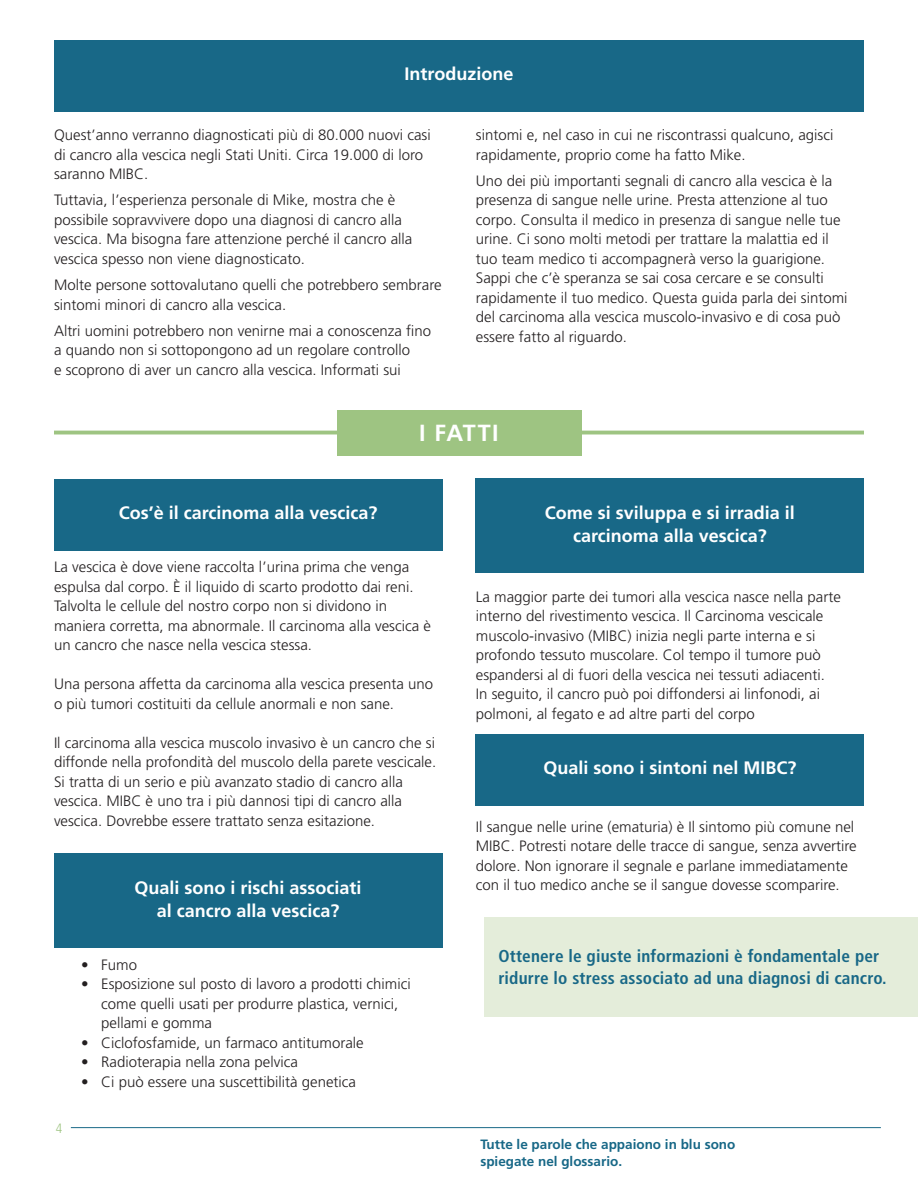
<style>
.page{position:relative;width:918px;height:1188px;background:#fff}
.page>*{position:absolute;margin:0;border:0;box-sizing:border-box;transform-origin:0 0}
.Header2{font:700 23.4px "Frutiger LT Pro";letter-spacing:.035em;color:#fff}
.Header3{font:700 18px/22.5px "Frutiger LT Pro";color:#fff;text-align:center}
.Subhead1{font:700 condensed 17.25px/22.5px "Frutiger LT Pro";letter-spacing:.01em;color:#186887}
.Body1{font:300 15px/19.5px "Frutiger LT Pro";color:#231f20}
.Bullet_List{font:300 15px/19.5px "Frutiger LT Pro";color:#231f20}
.Tabs{font:300 15px/19.5px "Frutiger LT Pro";color:#231f20}
.Body1-2{font:700 13.5px/16.5px "Frutiger LT Pro";color:#186887}
.t1{font:300 condensed 13.5px "Frutiger LT Pro";color:#9ec482}
</style>
<div class="page">
<hr style="left:71px;top:1127px;width:810px;height:1px;background:#186887">
<div style="left:54px;top:479px;width:388px;height:72px;background:#186887"></div>
<div style="left:54px;top:854px;width:388px;height:94px;background:#186887"></div>
<div style="left:476px;top:479px;width:388px;height:94px;background:#186887"></div>
<div style="left:476px;top:734px;width:388px;height:72px;background:#186887"></div>
<hr style="left:54px;top:431px;width:810px;height:3px;background:#9ec482">
<div style="left:337px;top:410px;width:244px;height:45px;background:#9ec482"></div>
<div style="left:485px;top:917px;width:433px;height:99px;background:#e4edda"></div>
<div style="left:54px;top:40px;width:810px;height:72px;background:#186887"></div>
<p class="Header3" style="left:405px;top:63px;width:110px">Introduzione</p>
<p class="Body1" style="left:54px;top:125px;width:378px">Quest’anno verranno diagnosticati più di 80. 000 nuovi casi di cancro alla vescica negli Stati Uniti. Circa 19. 000 di loro saranno MIBC.</p>
<p class="Body1" style="left:54px;top:191px;width:360px">Tuttavia, l’esperienza personale di Mike, mostra che è possibile sopravvivere dopo una diagnosi di cancro alla vescica. Ma bisogna fare attenzione perché il cancro alla vescica spesso non viene diagnosticato.</p>
<p class="Body1" style="left:54px;top:275px;width:389px">Molte persone sottovalutano quelli che potrebbero sembrare sintomi minori di cancro alla vescica.</p>
<p class="Body1" style="left:54px;top:321px;width:379px">Altri uomini potrebbero non venirne mai a conoscenza fino a quando non si sottopongono ad un regolare controllo<br>e scoprono di aver un cancro alla vescica. Informati sui</p>
<p class="Body1" style="left:476px;top:125px;width:359px">sintomi e, nel caso in cui ne riscontrassi qualcuno, agisci rapidamente, proprio come ha fatto Mike.</p>
<p class="Body1" style="left:476px;top:171px;width:373px">Uno dei più importanti segnali di cancro alla vescica è la presenza di sangue nelle urine. Presta attenzione al tuo corpo. Consulta il medico in presenza di sangue nelle tue urine. Ci sono molti metodi per trattare la malattia ed il tuo team medico ti accompagnerà verso la guarigione.<br>Sappi che c’è speranza se sai cosa cercare e se consulti rapidamente il tuo medico. Questa guida parla dei sintomi del carcinoma alla vescica muscolo-invasivo e di cosa può essere fatto al riguardo.</p>
<p class="Header3" style="left:119px;top:502px;width:260px">Cos’è il carcinoma alla vescica?</p>
<p class="Header2" style="left:419px;top:419px;width:81px">I FATTI</p>
<p class="Header3" style="left:545px;top:502px;width:252px">Come si sviluppa e si irradia il carcinoma alla vescica?</p>
<p class="Bullet_List" style="left:54px;top:557px;width:378px">La vescica è dove viene raccolta l’urina prima che venga espulsa dal corpo. È il liquido di scarto prodotto dai reni.<br>Talvolta le cellule del nostro corpo non si dividono in maniera corretta, ma abnormale. Il carcinoma alla vescica è un cancro che nasce nella vescica stessa.</p>
<p class="Bullet_List" style="left:54px;top:674px;width:381px">Una persona affetta da carcinoma alla vescica presenta uno o più tumori costituiti da cellule anormali e non sane.</p>
<p class="Bullet_List" style="left:54px;top:733px;width:383px">Il carcinoma alla vescica muscolo invasivo è un cancro che si diffonde nella profondità del muscolo della parete vescicale.<br>Si tratta di un serio e più avanzato stadio di cancro alla vescica. MIBC è uno tra i più dannosi tipi di cancro alla vescica. Dovrebbe essere trattato senza esitazione.</p>
<p class="Header3" style="left:135px;top:877px;width:229px">Quali sono i rischi associati al cancro alla vescica?</p>
<p class="t1" style="left:56px;top:1120px;width:8px">4</p>
<p class="Body1" style="left:81px;top:955px;width:58px">• Fumo</p>
<p class="Body1" style="left:101px;top:974px;width:311px;text-indent:-20px">• Esposizione sul posto di lavoro a prodotti chimici come quelli usati per produrre plastica, vernici, pellami e gomma</p>
<p class="Body1" style="left:81px;top:1033px;width:284px">• Ciclofosfamide, un farmaco antitumorale</p>
<p class="Body1" style="left:81px;top:1052px;width:218px">• Radioterapia nella zona pelvica</p>
<p class="Body1" style="left:81px;top:1072px;width:277px">• Ci può essere una suscettibilità genetica</p>
<p class="Body1" style="left:476px;top:587px;width:366px">La maggior parte dei tumori alla vescica nasce nella parte interno del rivestimento vescica. Il Carcinoma vescicale muscolo-invasivo (MIBC) inizia negli parte interna e si profondo tessuto muscolare. Col tempo il tumore può espandersi al di fuori della vescica nei tessuti adiacenti.<br>In seguito, il cancro può poi diffondersi ai linfonodi, ai polmoni, al fegato e ad altre parti del corpo</p>
<p class="Header3" style="left:543px;top:757px;width:255px">Quali sono i sintoni nel MIBC?</p>
<p class="Tabs" style="left:476px;top:817px;width:382px">Il sangue nelle urine (ematuria) è Il sintomo più comune nel MIBC. Potresti notare delle tracce di sangue, senza avvertire dolore. Non ignorare il segnale e parlane immediatamente con il tuo medico anche se il sangue dovesse scomparire.</p>
<p class="Subhead1" style="left:498px;top:945px;width:390px">Ottenere le giuste informazioni è fondamentale per ridurre lo stress associato ad una diagnosi di cancro.</p>
<p class="Body1-2" style="left:480px;top:1136px;width:257px">Tutte le parole che appaiono in blu sono spiegate nel glossario.</p>
</div>
